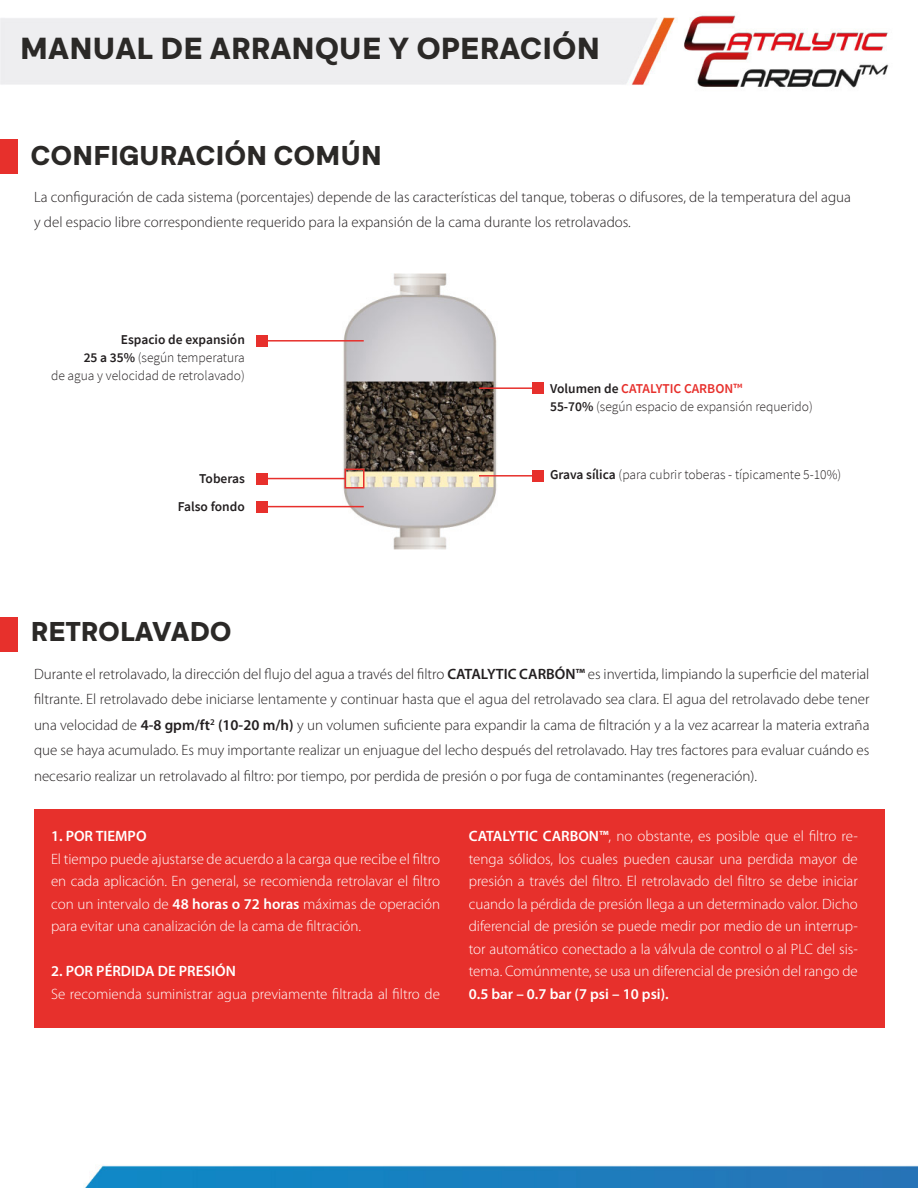
<style>
.page{position:relative;width:918px;height:1188px;background:#fff}
.page>*{position:absolute;margin:0;border:0;box-sizing:border-box;transform-origin:0 0}
.t1{font:900 30px "Quadran";letter-spacing:-.01em;color:#2b2927}
.t2{font:900 26.85px "Quadran";letter-spacing:-.01em;color:#2b2927}
.t3{font:300 15px/25.5px "Myriad Pro";color:#231f20}
.t4{font:300 15px/22.5px "Myriad Pro";color:#fff;text-align:justify}
.t5{font:600 15px "Myriad Pro";color:#fff}
.t6{font:300 13.5px/18px "Source Sans Pro";color:#231f20;text-align:right}
.t7{font:600 13.5px "Source Sans Pro";color:#231f20}
.t8{font:600 13.5px "Source Sans Pro";color:#e7302c}
.s1{font-weight:600}
.s2{color:#231f20}
</style>
<div class="page">
<img style="left:83px;top:1165px;width:835px;height:23px">
<div style="left:0;top:140px;width:17px;height:34px;background:#e7302c"></div>
<div style="left:0;top:617px;width:17px;height:35px;background:#e7302c"></div>
<div style="left:34px;top:809px;width:850px;height:219px;background:#e7302c"></div>
<img style="left:256px;top:273px;width:288px;height:277px">
<div style="left:257px;top:335px;width:11px;height:11px;background:#e7302c"></div>
<hr style="left:262px;top:340px;width:102px;height:2px;background:#e7302c">
<div style="left:533px;top:383px;width:11px;height:11px;background:#e7302c"></div>
<hr style="left:479px;top:387px;width:59px;height:2px;background:#e7302c">
<div style="left:533px;top:470px;width:11px;height:11px;background:#e7302c"></div>
<hr style="left:479px;top:475px;width:59px;height:2px;background:#e7302c">
<div style="left:257px;top:473px;width:11px;height:11px;background:#e7302c"></div>
<hr style="left:262px;top:478px;width:83px;height:1px;background:#e7302c">
<div style="left:257px;top:501px;width:11px;height:11px;background:#e7302c"></div>
<hr style="left:262px;top:506px;width:102px;height:1px;background:#e7302c">
<div style="left:345px;top:469px;width:20px;height:20px;border:2px solid #e7302c"></div>
<img style="left:0;top:15px;width:889px;height:73px">
<p class="t1" style="left:20px;top:29px;width:582px">MANUAL DE ARRANQUE Y OPERACIÓN</p>
<p class="t2" style="left:31px;top:138px;width:353px">CONFIGURACIÓN COMÚN</p>
<p class="t3" style="left:34px;top:184px;width:818px">La configuración de cada sistema (porcentajes) depende de las características del tanque, toberas o difusores, de la temperatura del agua y del espacio libre correspondiente requerido para la expansión de la cama durante los retrolavados.</p>
<p class="t7" style="left:121px;top:331px;width:126px">Espacio de expansión</p>
<p class="t6" style="left:51px;top:349px;width:195px"><span class="s1">25 a 35%</span> (según temperatura<br>de agua y velocidad de retrolavado)</p>
<p class="t7" style="left:199px;top:470px;width:47px">Toberas</p>
<p class="t7" style="left:178px;top:498px;width:69px">Falso fondo</p>
<p class="t2" style="left:31px;top:614px;width:203px">RETROLAVADO</p>
<p class="t8" style="left:550px;top:379px;width:194px"><span class="s2">Volumen de</span> CATALYTIC CARBON™</p>
<p class="t6" style="left:550px;top:397px;width:264px"><span class="s1">55-70%</span> (según espacio de expansión requerido)</p>
<p class="t6" style="left:550px;top:466px;width:293px"><span class="s1">Grava sílica</span> (para cubrir toberas - típicamente 5-10%)</p>
<p class="t3" style="left:34px;top:661px;width:837px;text-align:justify">Durante el retrolavado, la dirección del flujo del agua a través del filtro <span class="s1">CATALYTIC CARBÓN™</span> es invertida, limpiando la superficie del material filtrante. El retrolavado debe iniciarse lentamente y continuar hasta que el agua del retrolavado sea clara. El agua del retrolavado debe tener una velocidad de <span class="s1">4-8 gpm/ft</span><sup>2</sup> <span class="s1">(10-20 m/h)</span> y un volumen suficiente para expandir la cama de filtración y a la vez acarrear la materia extraña que se haya acumulado. Es muy importante realizar un enjuague del lecho después del retrolavado. Hay tres factores para evaluar cuándo es necesario realizar un retrolavado al filtro: por tiempo, por perdida de presión o por fuga de contaminantes (regeneración).</p>
<p class="t5" style="left:51px;top:827px;width:97px">1. POR TIEMPO</p>
<p class="t4" style="left:51px;top:848px;width:391px">El tiempo puede ajustarse de acuerdo a la carga que recibe el filtro en cada aplicación. En general, se recomienda retrolavar el filtro con un intervalo de <span class="s1">48 horas o 72 horas</span> máximas de operación para evitar una canalización de la cama de filtración.</p>
<p class="t5" style="left:51px;top:962px;width:186px">2. POR PÉRDIDA DE PRESIÓN</p>
<p class="t4" style="left:51px;top:983px;width:391px">Se recomienda suministrar agua previamente filtrada al filtro de</p>
<p class="t4" style="left:469px;top:825px;width:391px"><span class="s1">CATALYTIC CARBON™</span>, no obstante, es posible que el filtro re&shy;tenga sólidos, los cuales pueden causar una perdida mayor de presión a través del filtro. El retrolavado del filtro se debe iniciar cuando la pérdida de presión llega a un determinado valor. Dicho diferencial de presión se puede medir por medio de un interrup&shy;tor automático conectado a la válvula de control o al PLC del sis&shy;tema. Comúnmente, se usa un diferencial de presión del rango de <span class="s1">0.5 bar – 0.7 bar (7 psi – 10 psi).</span></p>
</div>
